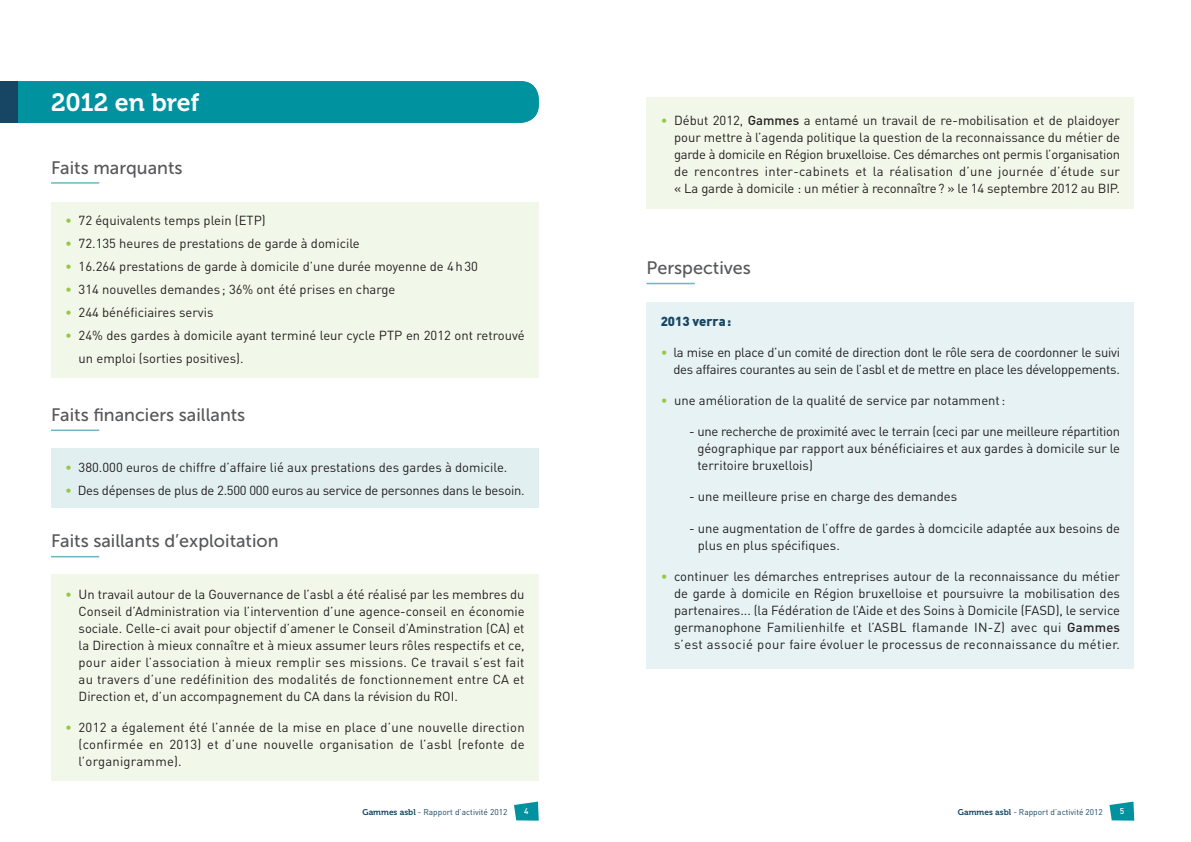
<style>
.page{position:relative;width:1191px;height:842px;background:#fff}
.page>*{position:absolute;margin:0;border:0;box-sizing:border-box;transform-origin:0 0}
._01_-_Titre_Section{font:25px "Museo 700";color:#fff}
._02_-_Sous-titre{font:18px "Museo Sans 500";color:#57585a}
._03_-_Texte{font:13px/17px "DIN Pro";color:#231f20;text-align:justify}
._03_-_Texte-2{font:13px/17px "DIN Pro";letter-spacing:-.02em;color:#231f20;text-align:right}
._03_-_Texte-3{font:900 13px "DIN Pro";color:#174664}
.t1{font:8.3px "DIN Pro";color:#174664}
.t2{font:500 8.3px "DIN Pro";color:#fff}
.s1{color:#96c93f}
.s2{font-weight:500}
.s3{font-family:"Museo 700"}
</style>
<div class="page">
<svg style="left:1109px;top:801px;width:25px;height:20px"></svg>
<svg style="left:514px;top:801px;width:25px;height:20px"></svg>
<div style="left:51px;top:202px;width:488px;height:176px;background:#f2f8e9"></div>
<div style="left:51px;top:574px;width:488px;height:207px;background:#f2f8e9"></div>
<div style="left:51px;top:448px;width:488px;height:59px;background:#e2eff1"></div>
<hr style="left:51px;top:182px;width:48px;height:2px;background:#6db6c1">
<hr style="left:51px;top:430px;width:48px;height:1px;background:#6db6c1">
<hr style="left:51px;top:556px;width:48px;height:1px;background:#6db6c1">
<div style="left:17px;top:81px;width:522px;height:42px;background:#00929e"></div>
<div style="left:0;top:81px;width:17px;height:42px;background:#174664"></div>
<div style="left:646px;top:97px;width:488px;height:111px;background:#f2f8e9"></div>
<div style="left:646px;top:303px;width:488px;height:366px;background:#e6f2f4"></div>
<hr style="left:646px;top:283px;width:48px;height:1px;background:#6db6c1">
<h1 class="_01_-_Titre_Section" style="left:51px;top:89px;width:123px">Sommaire</h1>
<p class="_01_-_Titre_Section" style="left:51px;top:89px;width:150px">2012 en bref</p>
<p class="_02_-_Sous-titre" style="left:51px;top:158px;width:133px">Faits marquants</p>
<p class="_03_-_Texte" style="left:65px;top:211px;width:202px"><span class="s1">•</span> 72 équivalents temps plein (ETP)</p>
<p class="_03_-_Texte" style="left:65px;top:234px;width:296px"><span class="s1">•</span> 72.135 heures de prestations de garde à domicile</p>
<p class="_03_-_Texte" style="left:65px;top:257px;width:414px"><span class="s1">•</span> 16.264 prestations de garde à domicile d’une durée moyenne de 4h30</p>
<p class="_03_-_Texte" style="left:65px;top:280px;width:332px"><span class="s1">•</span> 314 nouvelles demandes ; 36% ont été prises en charge</p>
<p class="_03_-_Texte" style="left:65px;top:303px;width:150px"><span class="s1">•</span> 244 bénéficiaires servis</p>
<p class="_03_-_Texte" style="left:79px;top:323px;width:447px;line-height:23px;text-indent:-13px"><span class="s1">•</span> 24% des gardes à domicile ayant terminé leur cycle PTP en 2012 ont retrouvé un emploi (sorties positives).</p>
<p class="_02_-_Sous-titre" style="left:51px;top:405px;width:196px">Faits financiers saillants</p>
<p class="_03_-_Texte" style="left:65px;top:459px;width:444px"><span class="s1">•</span> 380.000 euros de chiffre d’affaire lié aux prestations des gardes à domicile.</p>
<p class="_03_-_Texte-2" style="left:65px;top:482px;width:461px"><span class="s1">•</span> Des dépenses de plus de 2.500 000 euros au service de personnes dans le besoin.</p>
<p class="_02_-_Sous-titre" style="left:51px;top:531px;width:229px">Faits saillants d’exploitation</p>
<p class="_03_-_Texte" style="left:79px;top:585px;width:447px;text-indent:-13px"><span class="s1">•</span> Un travail autour de la Gouvernance de l’asbl a été réalisé par les membres du Conseil d’Administration via l’intervention d’une agence-conseil en économie sociale. Celle-ci avait pour objectif d’amener le Conseil d’Aminstration (CA) et la Direction à mieux connaître et à mieux assumer leurs rôles respectifs et ce, pour aider l’association à mieux remplir ses missions. Ce travail s’est fait au travers d’une redéfinition des modalités de fonctionnement entre CA et Direction et, d’un accompagnement du CA dans la révision du ROI.</p>
<p class="_03_-_Texte" style="left:79px;top:718px;width:447px;text-indent:-13px"><span class="s1">•</span> 2012 a également été l’année de la mise en place d’une nouvelle direction (confirmée en 2013) et d’une nouvelle organisation de l’asbl (refonte de l’organigramme).</p>
<p class="_03_-_Texte" style="left:674px;top:111px;width:447px;text-indent:-13px"><span class="s1">•</span> Début 2012, <span class="s2">Gammes</span> a entamé un travail de re-mobilisation et de plaidoyer pour mettre à l’agenda politique la question de la reconnaissance du métier de garde à domicile en Région bruxelloise. Ces démarches ont permis l’organisation de rencontres inter-cabinets et la réalisation d’une journée d’étude sur « La garde à domicile : un métier à reconnaître? » le 14 septembre 2012 au BIP.</p>
<p class="_02_-_Sous-titre" style="left:646px;top:258px;width:106px">Perspectives</p>
<p class="_03_-_Texte-3" style="left:660px;top:312px;width:72px">2013 verra:</p>
<p class="_03_-_Texte-2" style="left:660px;top:343px;width:461px"><span class="s1">•</span> la mise en place d’un comité de direction dont le rôle sera de coordonner le suivi des affaires courantes au sein de l’asbl et de mettre en place les développements.</p>
<p class="_03_-_Texte" style="left:660px;top:391px;width:346px"><span class="s1">•</span> une amélioration de la qualité de service par notamment:</p>
<p class="_03_-_Texte" style="left:697px;top:422px;width:424px;text-indent:-8px">- une recherche de proximité avec le terrain (ceci par une meilleure répartition géographique par rapport aux bénéficiaires et aux gardes à domicile sur le territoire bruxellois)</p>
<p class="_03_-_Texte" style="left:689px;top:488px;width:270px">- une meilleure prise en charge des demandes</p>
<p class="_03_-_Texte" style="left:698px;top:519px;width:424px;text-indent:-9px">- une augmentation de l’offre de gardes à domcicile adaptée aux besoins de plus en plus spécifiques.</p>
<p class="_03_-_Texte" style="left:674px;top:567px;width:447px;text-indent:-13px"><span class="s1">•</span> continuer les démarches entreprises autour de la reconnaissance du métier de garde à domicile en Région bruxelloise et poursuivre la mobilisation des partenaires... (la Fédération de l’Aide et des Soins à Domicile (FASD), le service germanophone Familienhilfe et l’ASBL flamande IN-Z) avec qui <span class="s2">Gammes </span>s’est associé pour faire évoluer le processus de reconnaissance du métier.</p>
<p class="t1" style="left:362px;top:807px;width:146px"><span class="s3">Gammes asbl</span> - Rapport d’activité 2012</p>
<p class="t2" style="left:524px;top:806px;width:6px">4</p>
<p class="t1" style="left:958px;top:807px;width:146px"><span class="s3">Gammes asbl</span> - Rapport d’activité 2012</p>
<p class="t2" style="left:1119px;top:806px;width:6px">5</p>
</div>
